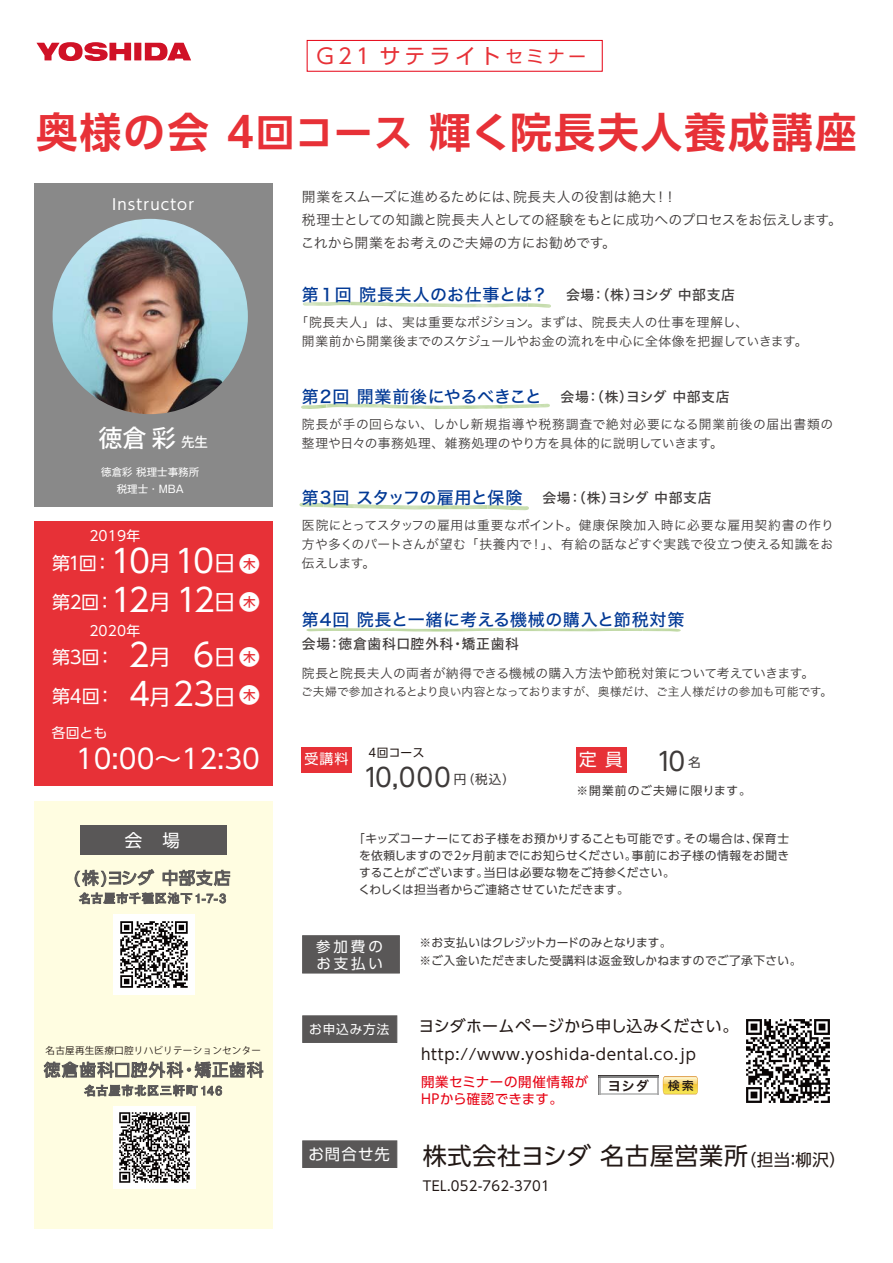
<style>
.page{position:relative;width:893px;height:1263px;background:#fff}
.page>*{position:absolute;margin:0;border:0;box-sizing:border-box;transform-origin:0 0}
.t1{font:700 41.4px "UD Shin Go Pro De";letter-spacing:.05em;color:#e73137}
.t2{font:31.95px/39.3px "UD Shin Go Pro";letter-spacing:-.1em;color:#fff}
.t3{font:27px "UD Shin Go Pro";color:#fff}
.t4{font:25.5px "UD Shin Go Pro";letter-spacing:-.07em;color:#3e3a39}
.t5{font:24.15px "UD Shin Go Pro";letter-spacing:.025em;color:#221815}
.t6{font:500 24px "Koz Go Pr 6 N";color:#fff}
.t7{font:21.3px "Koz Go Pr 6 N";color:#fff}
.t8{font:21px "UD Shin Go Pro";letter-spacing:.2em;color:#e73137}
.t9{font:18px "UD Shin Go Pro";letter-spacing:-.02em;color:#fff}
.t10{font:17.55px "Shin Go Pr 6";color:#fff}
.t11{font:16.95px "Hiragino Sans W5";letter-spacing:.025em;color:#003894}
.t12{font:16.95px "Hiragino Sans W5";letter-spacing:-.02em;color:#003894}
.t13{font:16.5px "UD Shin Go Pro";letter-spacing:.075em;color:#595757}
.t14{font:16.5px "UD Shin Go Pro";letter-spacing:.05em;color:#595757}
.t15{font:15.9px "UD Shin Go Pro";letter-spacing:.015em;color:#221815}
.t16{font:15.45px "Shin Go Pr 6";letter-spacing:.075em;color:#fff}
.t17{font:15.3px "UD Shin Go Pro";letter-spacing:.05em;color:#231815}
.t18{font:15px "UD Shin Go Pro";letter-spacing:.075em;color:#fff}
.t19{font:14.4px/17px "UD Shin Go Pro";letter-spacing:.2em;color:#fff}
.t20{font:13.95px "Shin Go Pr 6";color:#fff}
.t21{font:13.8px/23.4px "Hiragino Sans W3";letter-spacing:-.005em;color:#3e3a39}
.t22{font:13.8px "Hiragino Sans W5";letter-spacing:.05em;color:#3e3a39}
.t23{font:13.8px "UD Shin Go Pro";letter-spacing:.01em;color:#fff}
.t24{font:13.5px "UD Shin Go Pro";letter-spacing:.025em;color:#221815}
.t25{font:13.5px "UD Shin Go Pro";letter-spacing:.035em;color:#e60012}
.t26{font:13.5px "UD Shin Go Pro";letter-spacing:.01em;color:#e60012}
.t27{font:13.2px "Hira Kaku Pro N W6";color:#221815}
.t28{font:12.75px/19.2px "Hiragino Sans W3";letter-spacing:.02em;color:#3e3a39;text-align:justify}
.t29{font:12.75px/19.2px "Hiragino Sans W3";letter-spacing:.045em;color:#3e3a39}
.t30{font:12.6px "Shin Go Pr 6";letter-spacing:.075em;color:#fff}
.t31{font:700 12px "Futo Go B101 Pr 6";letter-spacing:.06em;color:#595757}
.t32{font:11.7px/17px "UD Shin Go Pro";letter-spacing:.025em;color:#3e3a39}
.t33{font:11.7px "Hiragino Sans W3";letter-spacing:-.015em;color:#3e3a39}
.t34{font:11.7px "UD Shin Go Pro";letter-spacing:.07em;color:#3e3a39}
.t35{font:11.7px "UD Shin Go Pro";letter-spacing:.03em;color:#221815}
.t36{font:500 11.55px "Shin Go Pr 6";color:#221815}
.t37{font:10.5px/16.5px "Gothic MB101 Pr 6";color:#fff;text-align:center}
.t38{font:9.6px "Koz Go Pr 6 N";letter-spacing:.025em;color:#221815}
.s1{font-size:17.55px}
.s2{font-size:38.25px}
.s3{font-size:13.5px}
.s4{font-size:21.3px}
.s5{font-size:31.95px}
.s6{font-family:"Koz Go Pr 6 N";font-size:21.3px}
.s7{font-size:13.8px;color:#3e3a39}
.s8{font-size:12.6px}
.s9{font-size:16.5px}
</style>
<div class="page">
<svg style="left:301px;top:403px;width:249px;height:6px"></svg>
<svg style="left:299px;top:503px;width:230px;height:7px"></svg>
<svg style="left:306px;top:628px;width:375px;height:4px"></svg>
<div style="left:34px;top:183px;width:238px;height:323px;background:#898989"></div>
<div style="left:34px;top:521px;width:238px;height:264px;background:#e73137"></div>
<div style="left:34px;top:801px;width:238px;height:428px;background:#fffde1"></div>
<div style="left:134px;top:43px;width:7px;height:17px;background:#d01126"></div>
<svg style="left:145px;top:43px;width:46px;height:17px"></svg>
<svg style="left:37px;top:42px;width:94px;height:19px"></svg>
<div style="left:301px;top:747px;width:51px;height:26px;background:#e73137"></div>
<div style="left:576px;top:747px;width:51px;height:26px;background:#e73137"></div>
<div style="left:80px;top:825px;width:146px;height:29px;background:#595757"></div>
<div style="left:303px;top:1141px;width:94px;height:27px;background:#595757"></div>
<div style="left:303px;top:1016px;width:94px;height:27px;background:#595757"></div>
<hr style="left:600px;top:1076px;width:58px;height:1px;background:#403c3b">
<hr style="left:600px;top:1077px;width:58px;height:1px;background:#848484">
<hr style="left:600px;top:1093px;width:58px;height:1px;background:#c3c4c4">
<svg style="left:598px;top:1076px;width:2px;height:18px"></svg>
<svg style="left:658px;top:1076px;width:40px;height:18px"></svg>
<img style="left:746px;top:1019px;width:84px;height:84px">
<svg style="left:75px;top:869px;width:155px;height:36px"></svg>
<div style="left:307px;top:40px;width:296px;height:32px;border:1px solid #e60012"></div>
<div style="left:302px;top:935px;width:98px;height:38px;background:#595757;border:1px solid #595757"></div>
<svg style="left:84px;top:1084px;width:138px;height:12px"></svg>
<svg style="left:44px;top:1061px;width:219px;height:17px"></svg>
<img style="left:114px;top:1106px;width:82px;height:82px">
<img style="left:114px;top:914px;width:80px;height:81px">
<img style="left:53px;top:219px;width:195px;height:195px;border-radius:98px">
<svg style="left:303px;top:302px;width:248px;height:6px"></svg>
<h3 class="t8" style="left:316px;top:39px;width:271px">G21 サテライト<span class="s1">セミナー</span></h3>
<h1 class="t1" style="left:36px;top:99px;width:822px">奥様の会 4<span class="s2">回コース</span> 輝く院長夫人養成講座</h1>
<p class="t18" style="left:112px;top:192px;width:83px">Instructor</p>
<h3 class="t6" style="left:98px;top:424px;width:111px">徳倉 彩 <span class="s3">先生</span></h3>
<p class="t37" style="left:101px;top:463px;width:99px">徳倉彩 税理士事務所税理士・MBA</p>
<p class="t23" style="left:89px;top:525px;width:52px">2019年</p>
<h2 class="t2" style="left:111px;top:540px;width:126px">10<span class="s4">月</span> 10<span class="s4">日<br></span>12<span class="s4">月</span> 12<span class="s4">日</span></h2>
<h2 class="t2" style="left:129px;top:634px;width:108px">2<span class="s4">月</span> 6<span class="s4">日</span></h2>
<h3 class="t9" style="left:52px;top:681px;width:210px">第4回： <span class="s5">4</span><span class="s4">月</span> <span class="s5">23</span><span class="s4">日</span><span class="s6">木</span></h3>
<h3 class="t9" style="left:52px;top:549px;width:61px">第1回：</h3>
<h3 class="t7" style="left:239px;top:552px;width:23px">木</h3>
<h3 class="t9" style="left:52px;top:587px;width:63px">第2回：</h3>
<h3 class="t7" style="left:239px;top:590px;width:23px">木</h3>
<h3 class="t9" style="left:52px;top:643px;width:64px">第3回：</h3>
<h3 class="t7" style="left:239px;top:645px;width:23px">木</h3>
<p class="t23" style="left:89px;top:619px;width:52px">2020年</p>
<p class="t23" style="left:52px;top:721px;width:57px">各回とも</p>
<h3 class="t3" style="left:76px;top:736px;width:186px">10:00～12:30</h3>
<h3 class="t10" style="left:125px;top:826px;width:57px">会　場</h3>
<p class="t14" style="left:74px;top:864px;width:158px">(株)ヨシダ 中部支店</p>
<p class="t31" style="left:79px;top:889px;width:149px">名古屋市千種区池下 1-7-3</p>
<p class="t38" style="left:46px;top:1045px;width:217px">名古屋再生医療口腔リハビリテーションセンター</p>
<p class="t13" style="left:44px;top:1056px;width:221px">徳倉歯科口腔外科・矯正歯科</p>
<p class="t31" style="left:84px;top:1081px;width:139px">名古屋市北区三軒町 146</p>
<p class="t21" style="left:301px;top:184px;width:543px">開業をスムーズに進めるためには、院長夫人の役割は絶大！！<br>税理士としての知識と院長夫人としての経験をもとに成功へのプロセスをお伝えします。これから開業をお考えのご夫婦の方にお勧めです。</p>
<h3 class="t11" style="left:302px;top:279px;width:435px">第１回 院長夫人のお仕事とは？ <span class="s7">会場：（株）ヨシダ 中部支店</span></h3>
<p class="t28" style="left:302px;top:312px;width:507px;text-indent:-6px">「院長夫人」は、実は重要なポジション。まずは、院長夫人の仕事を理解し、<br>開業前から開業後までのスケジュールやお金の流れを中心に全体像を把握していきます。</p>
<h3 class="t11" style="left:302px;top:382px;width:429px">第2回 開業前後にやるべきこと <span class="s7">会場：（株）ヨシダ 中部支店</span></h3>
<p class="t29" style="left:302px;top:414px;width:533px">院長が手の回らない、しかし新規指導や税務調査で絶対必要になる開業前後の届出書類の整理や日々の事務処理、雑務処理のやり方を具体的に説明していきます。</p>
<h3 class="t12" style="left:302px;top:483px;width:411px">第3回 スタッフの雇用と保険 <span class="s7">会場：（株）ヨシダ 中部支店</span></h3>
<p class="t28" style="left:302px;top:515px;width:533px">医院にとってスタッフの雇用は重要なポイント。健康保険加入時に必要な雇用契約書の作り方や多くのパートさんが望む「扶養内で！」、有給の話などすぐ実践で役立つ使える知識をお伝えします。</p>
<h3 class="t11" style="left:302px;top:604px;width:384px">第4回 院長と一緒に考える機械の購入と節税対策</h3>
<p class="t22" style="left:302px;top:631px;width:219px">会場：徳倉歯科口腔外科・矯正歯科</p>
<p class="t28" style="left:302px;top:662px;width:514px">院長と院長夫人の両者が納得できる機械の購入方法や節税対策について考えていきます。</p>
<p class="t33" style="left:301px;top:681px;width:533px">ご夫婦で参加されるとより良い内容となっておりますが、奥様だけ、ご主人様だけの参加も可能です。</p>
<p class="t35" style="left:369px;top:743px;width:57px">4回コース</p>
<p class="t20" style="left:304px;top:748px;width:46px">受講料</p>
<h3 class="t4" style="left:656px;top:740px;width:46px">10 <span class="s8">名</span></h3>
<p class="t34" style="left:576px;top:781px;width:176px">※開業前のご夫婦に限ります。</p>
<h3 class="t10" style="left:579px;top:744px;width:45px">定 員</h3>
<h3 class="t4" style="left:363px;top:757px;width:154px">10,000 <span class="s8">円（税込）</span></h3>
<p class="t32" style="left:358px;top:830px;width:432px;text-indent:-5px">「キッズコーナーにてお子様をお預かりすることも可能です。その場合は、保育士を依頼しますので2ヶ月前までにお知らせください。事前にお子様の情報をお聞きすることがございます。当日は必要な物をご持参ください。<br>くわしくは担当者からご連絡させていただきます。</p>
<p class="t19" style="left:316px;top:937px;width:68px">参加費のお支払い</p>
<p class="t32" style="left:419px;top:933px;width:384px;line-height:18px">※お支払いはクレジットカードのみとなります。<br>※ご入金いただきました受講料は返金致しかねますのでご了承下さい。</p>
<p class="t30" style="left:309px;top:1019px;width:82px">お申込み方法</p>
<p class="t15" style="left:418px;top:1013px;width:321px">ヨシダホームページから申し込みください。</p>
<p class="t25" style="left:421px;top:1071px;width:169px">開業セミナーの開催情報が</p>
<p class="t27" style="left:608px;top:1074px;width:43px">ヨシダ</p>
<p class="t36" style="left:668px;top:1076px;width:27px">検 索</p>
<p class="t26" style="left:421px;top:1088px;width:143px">HPから確認できます。</p>
<p class="t17" style="left:421px;top:1042px;width:276px">http://www.yoshida-dental.co.jp</p>
<p class="t16" style="left:308px;top:1141px;width:83px">お問合せ先</p>
<h3 class="t5" style="left:423px;top:1136px;width:425px">株式会社ヨシダ 名古屋営業所<span class="s9">（担当：柳沢）</span></h3>
<p class="t24" style="left:423px;top:1175px;width:129px">TEL.052-762-3701</p>
</div>
